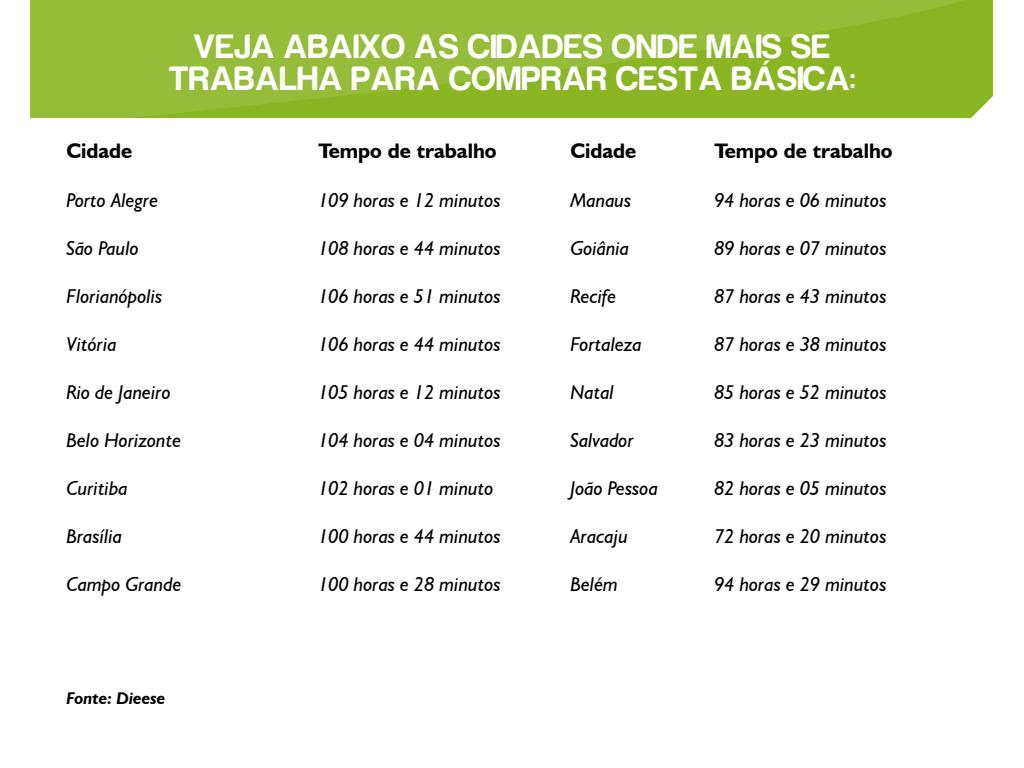
<style>
.page{position:relative;width:1024px;height:768px;background:#fff}
.page>*{position:absolute;margin:0;border:0;box-sizing:border-box;transform-origin:0 0}
.t1{font:35px/32px "Harabara";letter-spacing:.02em;color:#fff;text-align:center}
.t2{font:700 21px "Humanist 521 BT";color:#000}
.t3{font:italic 20px "Humanist 521 BT";color:#000}
.t4{font:italic 700 17px "Humanist 521 BT";color:#000}
</style>
<div class="page">
<svg style="left:30px;top:0;width:963px;height:118px;background:#91ba31"></svg>
<h1 class="t1" style="left:169px;top:31px;width:687px">VEJA ABAIXO AS CIDADES ONDE MAIS SE<br>TRABALHA PARA COMPRAR CESTA BÁSICA:</h1>
<p class="t2" style="left:66px;top:138px;width:96px">Cidade T</p>
<p class="t2" style="left:329px;top:138px;width:191px">empo de trabalho C</p>
<p class="t2" style="left:585px;top:138px;width:76px">idade T</p>
<p class="t2" style="left:725px;top:138px;width:169px">empo de trabalho</p>
<p class="t3" style="left:66px;top:188px;width:93px">Porto Alegre</p>
<p class="t3" style="left:318px;top:188px;width:184px">109 horas e 12 minutos</p>
<p class="t3" style="left:570px;top:188px;width:63px">Manaus</p>
<p class="t3" style="left:714px;top:188px;width:174px">94 horas e 06 minutos</p>
<p class="t3" style="left:66px;top:236px;width:74px">São Paulo</p>
<p class="t3" style="left:318px;top:236px;width:184px">108 horas e 44 minutos</p>
<p class="t3" style="left:570px;top:236px;width:60px">Goiânia</p>
<p class="t3" style="left:714px;top:236px;width:174px">89 horas e 07 minutos</p>
<p class="t3" style="left:66px;top:284px;width:98px">Florianópolis</p>
<p class="t3" style="left:318px;top:284px;width:184px">106 horas e 51 minutos</p>
<p class="t3" style="left:570px;top:284px;width:47px">Recife</p>
<p class="t3" style="left:714px;top:284px;width:174px">87 horas e 43 minutos</p>
<p class="t3" style="left:66px;top:332px;width:52px">Vitória</p>
<p class="t3" style="left:318px;top:332px;width:184px">106 horas e 44 minutos</p>
<p class="t3" style="left:570px;top:332px;width:73px">Fortaleza</p>
<p class="t3" style="left:714px;top:332px;width:174px">87 horas e 38 minutos</p>
<p class="t3" style="left:66px;top:380px;width:106px">Rio de Janeiro</p>
<p class="t3" style="left:318px;top:380px;width:184px">105 horas e 12 minutos</p>
<p class="t3" style="left:570px;top:380px;width:45px">Natal</p>
<p class="t3" style="left:714px;top:380px;width:174px">85 horas e 52 minutos</p>
<p class="t3" style="left:66px;top:428px;width:116px">Belo Horizonte</p>
<p class="t3" style="left:318px;top:428px;width:184px">104 horas e 04 minutos</p>
<p class="t3" style="left:570px;top:428px;width:65px">Salvador</p>
<p class="t3" style="left:714px;top:428px;width:174px">83 horas e 23 minutos</p>
<p class="t3" style="left:66px;top:476px;width:63px">Curitiba</p>
<p class="t3" style="left:318px;top:476px;width:176px">102 horas e 01 minuto</p>
<p class="t3" style="left:570px;top:476px;width:89px">João Pessoa</p>
<p class="t3" style="left:714px;top:476px;width:174px">82 horas e 05 minutos</p>
<p class="t3" style="left:66px;top:524px;width:57px">Brasília</p>
<p class="t3" style="left:318px;top:524px;width:184px">100 horas e 44 minutos</p>
<p class="t3" style="left:570px;top:524px;width:59px">Aracaju</p>
<p class="t3" style="left:714px;top:524px;width:174px">72 horas e 20 minutos</p>
<p class="t3" style="left:66px;top:572px;width:117px">Campo Grande</p>
<p class="t3" style="left:318px;top:572px;width:184px">100 horas e 28 minutos</p>
<p class="t3" style="left:570px;top:572px;width:49px">Belém</p>
<p class="t3" style="left:714px;top:572px;width:174px">94 horas e 29 minutos</p>
<p class="t4" style="left:66px;top:688px;width:101px">Fonte: Dieese</p>
</div>
